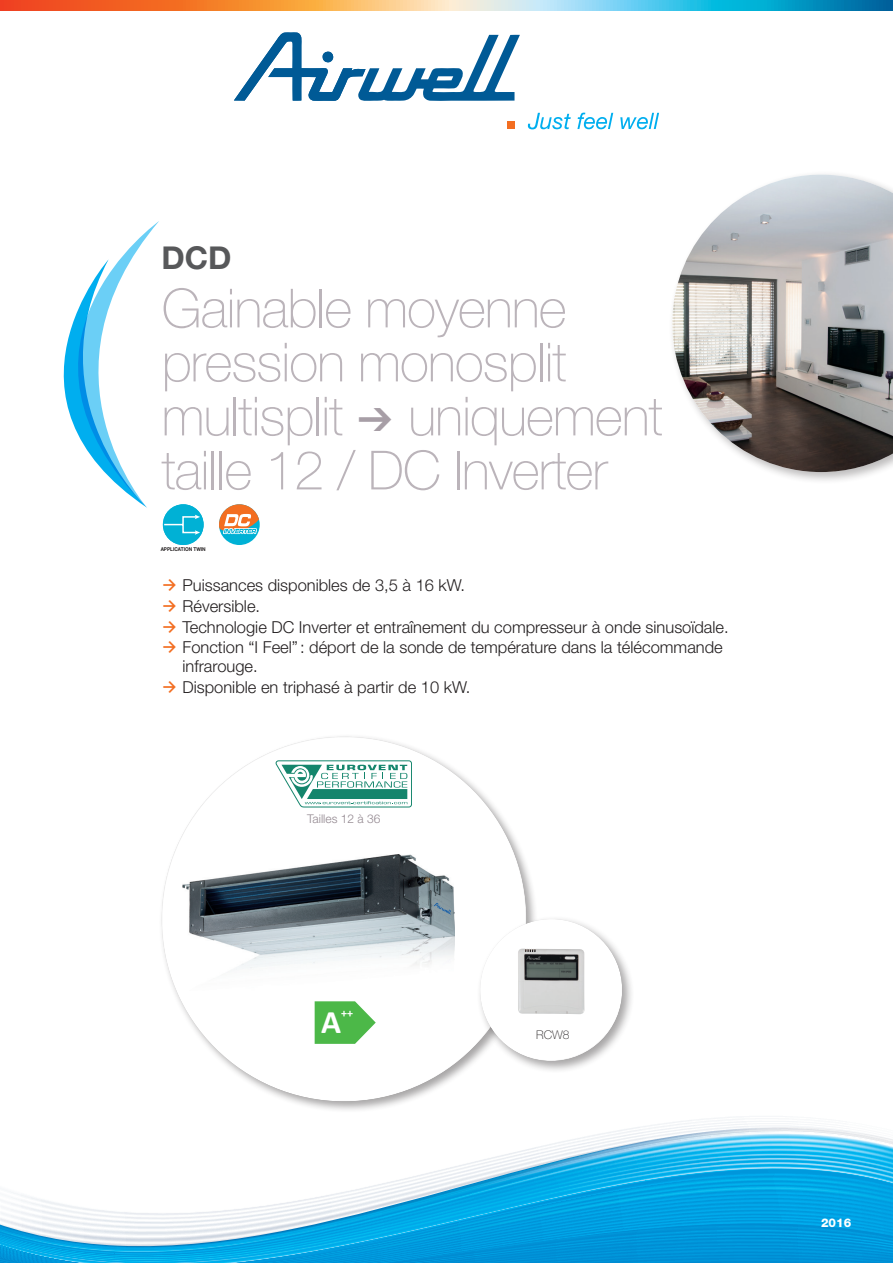
<style>
.page{position:relative;width:893px;height:1263px;background:#fff}
.page>*{position:absolute;margin:0;border:0;box-sizing:border-box;transform-origin:0 0}
.t1{font:100 54px/54px "Helvetica Neue LT Std";letter-spacing:-.02em;color:#bbb4ba}
.t2{font:700 33px "Calibri";color:#fff}
.t3{font:700 31.5px "Helvetica Neue LT Std";color:#57585a}
.t4{font:300 16.5px/20.9px "Helvetica Neue LT Std";color:#231f20}
.t5{font:300 12px "Helvetica Neue LT Std";color:#938890}
.t6{font:100 12px "Helvetica Neue LT Std";color:#231f20}
.t7{font:800 12px "Helvetica Neue";color:#fff}
.t8{font:700 12px "Calibri";color:#fff}
.t9{font:700 5.25px "Helvetica Neue LT Std";color:#231f20;scale:.9 1}
.s1{font-family:"Flesh Plain";font-weight:400;font-size:45px;color:#a79ea6}
.s2{font-family:"Flesh Plain";font-weight:400;color:#f36e21}
</style>
<div class="page">
<svg style="left:0;top:0;width:893px;height:11px;background:#a7a38f"></svg>
<svg style="left:528px;top:113px;width:43px;height:16px"></svg>
<svg style="left:577px;top:113px;width:36px;height:16px"></svg>
<svg style="left:620px;top:113px;width:39px;height:16px"></svg>
<div style="left:507px;top:121px;width:7px;height:8px;background:#f36e21"></div>
<svg style="left:234px;top:32px;width:286px;height:69px"></svg>
<svg style="left:0;top:1250px;width:893px;height:13px;background:#029adc"></svg>
<svg style="left:0;top:1117px;width:893px;height:133px"></svg>
<div style="left:158px;top:733px;width:380px;height:380px;background:#231f20;opacity:.4"></div>
<div style="left:162px;top:735px;width:366px;height:366px;background:#231f20;opacity:.2"></div>
<div style="left:476px;top:915px;width:158px;height:158px;background:#231f20;opacity:.4"></div>
<div style="left:480px;top:918px;width:143px;height:144px;background:#231f20;opacity:.2"></div>
<svg style="left:315px;top:1001px;width:61px;height:43px"></svg>
<svg style="left:219px;top:504px;width:41px;height:41px"></svg>
<div style="left:163px;top:504px;width:41px;height:41px;background:#00b1d5;border-radius:50%"></div>
<svg style="left:163px;top:515px;width:37px;height:20px"></svg>
<svg style="left:276px;top:760px;width:136px;height:47px"></svg>
<div style="left:668px;top:171px;width:225px;height:313px;background:#231f20;opacity:.3"></div>
<img style="left:672px;top:175px;width:221px;height:297px">
<svg style="left:63px;top:221px;width:96px;height:287px"></svg>
<h3 class="t3" style="left:162px;top:238px;width:72px">DCD</h3>
<h1 class="t1" style="left:162px;top:281px;width:503px">Gainable moyenne pression monosplit multisplit <span class="s1">Q</span> uniquement taille 12 / DC Inverter</h1>
<p class="t9" style="left:161px;top:546px;width:52px">APPLICATION TWIN</p>
<p class="t4" style="left:162px;top:574px;width:569px"><span class="s2">q</span> Puissances disponibles de 3,5 à 16 kW.<br><span class="s2">q</span> Réversible.<br><span class="s2">q</span> Technologie DC Inverter et entraînement du compresseur à onde sinusoïdale. <span class="s2">q</span> Fonction “I Feel”: déport de la sonde de température dans la télécommande</p>
<p class="t4" style="left:162px;top:655px;width:310px;text-indent:21px">infrarouge.<br><span class="s2">q</span> Disponible en triphasé à partir de 10 kW.</p>
<p class="t5" style="left:307px;top:811px;width:75px">Tailles 12 à 36</p>
<h2 class="t2" style="left:321px;top:1000px;width:21px">A</h2>
<p class="t8" style="left:341px;top:1005px;width:13px">++</p>
<p class="t6" style="left:536px;top:1028px;width:35px">RCW8</p>
<p class="t7" style="left:821px;top:1215px;width:32px">2016</p>
</div>
